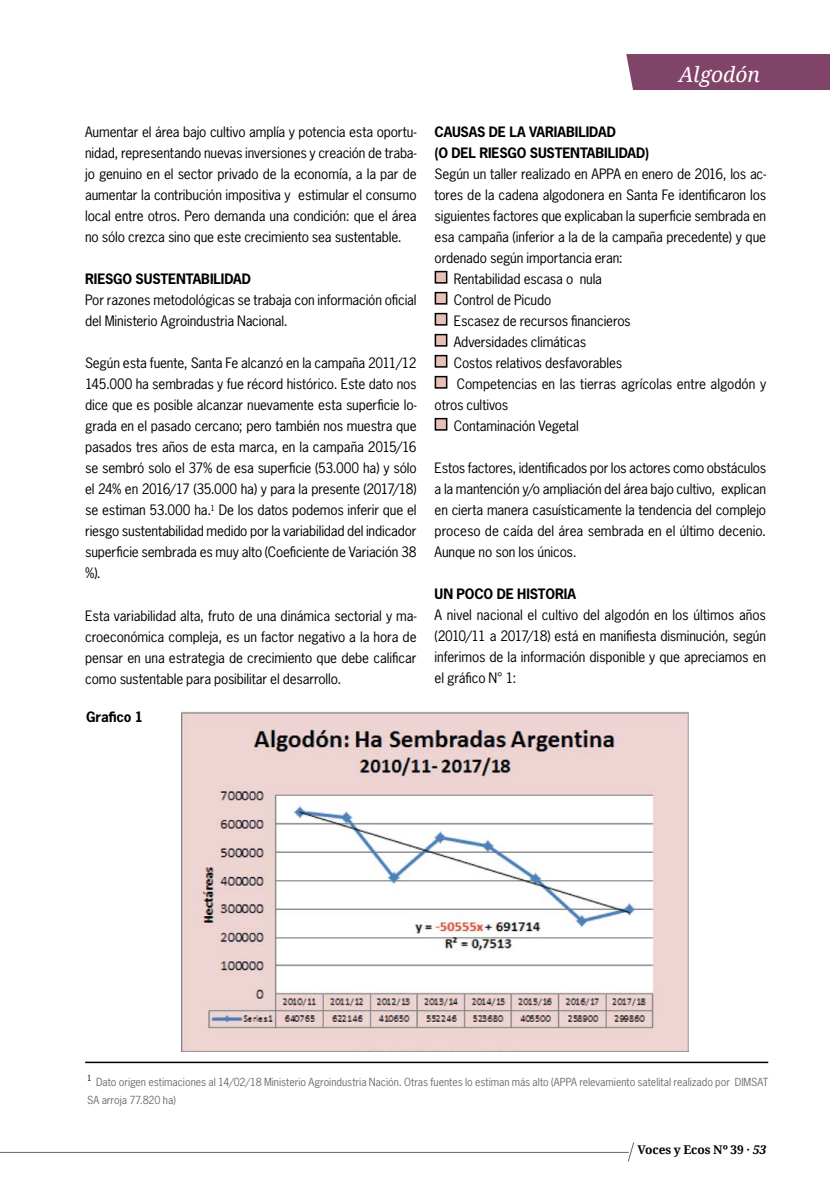
<style>
.page{position:relative;width:830px;height:1191px;background:#fff}
.page>*{position:absolute;margin:0;border:0;box-sizing:border-box;transform-origin:0 0}
.t1{font:italic 21px "Droid Serif";letter-spacing:-.005em;color:#fff}
.t2{font:13.5px/21px "News Gothic Std";letter-spacing:-.01em;color:#000;text-align:justify}
.t3{font:700 13.5px/21px "News Gothic Std";letter-spacing:-.01em;color:#000}
.t4{font:700 12px "Droid Serif";letter-spacing:-.005em;color:#000}
.t5{font:10.5px/18px "News Gothic Std";color:#6d6e71}
.s1{font-style:italic}
</style>
<div class="page">
<hr style="left:0;top:1151px;width:628px;height:2px;background:#6d6e71">
<svg style="left:626px;top:1142px;width:8px;height:20px"></svg>
<div style="left:626px;top:54px;width:203px;height:36px;background:#814469"></div>
<div style="left:435px;top:271px;width:11px;height:12px;background:#e6c1b7"></div>
<div style="left:434px;top:271px;width:13px;height:13px;border:2px solid #000"></div>
<div style="left:435px;top:292px;width:11px;height:12px;background:#e6c1b7"></div>
<div style="left:434px;top:292px;width:13px;height:13px;border:2px solid #000"></div>
<div style="left:435px;top:313px;width:11px;height:12px;background:#e6c1b7"></div>
<div style="left:434px;top:313px;width:13px;height:13px;border:2px solid #000"></div>
<div style="left:435px;top:334px;width:11px;height:12px;background:#e6c1b7"></div>
<div style="left:434px;top:334px;width:13px;height:13px;border:2px solid #000"></div>
<div style="left:435px;top:355px;width:11px;height:12px;background:#e6c1b7"></div>
<div style="left:434px;top:355px;width:13px;height:13px;border:2px solid #000"></div>
<div style="left:435px;top:376px;width:11px;height:12px;background:#e6c1b7"></div>
<div style="left:434px;top:376px;width:13px;height:13px;border:2px solid #000"></div>
<div style="left:435px;top:418px;width:11px;height:12px;background:#e6c1b7"></div>
<div style="left:434px;top:418px;width:13px;height:13px;border:2px solid #000"></div>
<img style="left:181px;top:711px;width:507px;height:341px">
<hr style="left:85px;top:1061px;width:682px;height:2px;background:#000">
<p class="t2" style="left:85px;top:121px;width:333px">Aumentar el área bajo cultivo amplía y potencia esta oportu&shy;nidad, representando nuevas inversiones y creación de traba&shy;jo genuino en el sector privado de la economía, a la par de aumentar la contribución impositiva y estimular el consumo local entre otros. Pero demanda una condición: que el área no sólo crezca sino que este crecimiento sea sustentable.</p>
<p class="t3" style="left:85px;top:268px;width:167px">RIESGO SUSTENTABILIDAD</p>
<p class="t2" style="left:85px;top:289px;width:333px">Por razones metodológicas se trabaja con información oficial del Ministerio Agroindustria Nacional.</p>
<p class="t2" style="left:85px;top:352px;width:333px">Según esta fuente, Santa Fe alcanzó en la campaña 2011/12<br>145.000 ha sembradas y fue récord histórico. Este dato nos dice que es posible alcanzar nuevamente esta superficie lo&shy;grada en el pasado cercano; pero también nos muestra que pasados tres años de esta marca, en la campaña 2015/16 se sembró solo el 37% de esa superficie (53.000 ha) y sólo el 24% en 2016/17 (35.000 ha) y para la presente (2017/18) se estiman 53.000 ha.<sup>1</sup> De los datos podemos inferir que el riesgo sustentabilidad medido por la variabilidad del indicador superficie sembrada es muy alto (Coeficiente de Variación 38 %).</p>
<p class="t2" style="left:85px;top:605px;width:333px">Esta variabilidad alta, fruto de una dinámica sectorial y ma&shy;croeconómica compleja, es un factor negativo a la hora de pensar en una estrategia de crecimiento que debe calificar como sustentable para posibilitar el desarrollo.</p>
<p class="t3" style="left:86px;top:706px;width:59px">Grafico 1</p>
<h1 class="t1" style="left:678px;top:62px;width:82px">Algodón</h1>
<p class="t3" style="left:434px;top:121px;width:216px">CAUSAS DE LA VARIABILIDAD<br>(O DEL RIESGO SUSTENTABILIDAD)</p>
<p class="t2" style="left:434px;top:163px;width:333px">Según un taller realizado en APPA en enero de 2016, los ac-</p>
<p class="t2" style="left:434px;top:184px;width:333px">tores de la cadena algodonera en Santa Fe identificaron los</p>
<p class="t2" style="left:434px;top:205px;width:333px">siguientes factores que explicaban la superficie sembrada en</p>
<p class="t2" style="left:434px;top:226px;width:333px">esa campaña (inferior a la de la campaña precedente) y que</p>
<p class="t2" style="left:434px;top:247px;width:189px">ordenado según importancia eran:</p>
<p class="t2" style="left:453px;top:268px;width:150px">Rentabilidad escasa o nula</p>
<p class="t2" style="left:453px;top:289px;width:99px">Control de Picudo</p>
<p class="t2" style="left:453px;top:310px;width:178px">Escasez de recursos financieros</p>
<p class="t2" style="left:453px;top:331px;width:134px">Adversidades climáticas</p>
<p class="t2" style="left:453px;top:352px;width:170px">Costos relativos desfavorables</p>
<p class="t2" style="left:456px;top:373px;width:311px">Competencias en las tierras agrícolas entre algodón y</p>
<p class="t2" style="left:434px;top:394px;width:75px">otros cultivos</p>
<p class="t2" style="left:453px;top:415px;width:126px">Contaminación Vegetal</p>
<p class="t2" style="left:434px;top:457px;width:333px">Estos factores, identificados por los actores como obstáculos a la mantención y/o ampliación del área bajo cultivo, explican en cierta manera casuísticamente la tendencia del complejo proceso de caída del área sembrada en el último decenio.<br>Aunque no son los únicos.</p>
<p class="t3" style="left:434px;top:583px;width:143px">UN POCO DE HISTORIA</p>
<p class="t2" style="left:434px;top:604px;width:333px">A nivel nacional el cultivo del algodón en los últimos años (2010/11 a 2017/18) está en manifiesta disminución, según inferimos de la información disponible y que apreciamos en el gráfico N° 1:</p>
<p class="t5" style="left:87px;top:1072px;width:682px"><sup>1</sup> Dato origen estimaciones al 14/02/18 Ministerio Agroindustria Nación. Otras fuentes lo estiman más alto (APPA relevamiento satelital realizado por DIMSAT<br>SA arroja 77.820 ha)</p>
<p class="t4" style="left:637px;top:1142px;width:130px">Voces y Ecos Nº 39 · <span class="s1">53</span></p>
</div>
